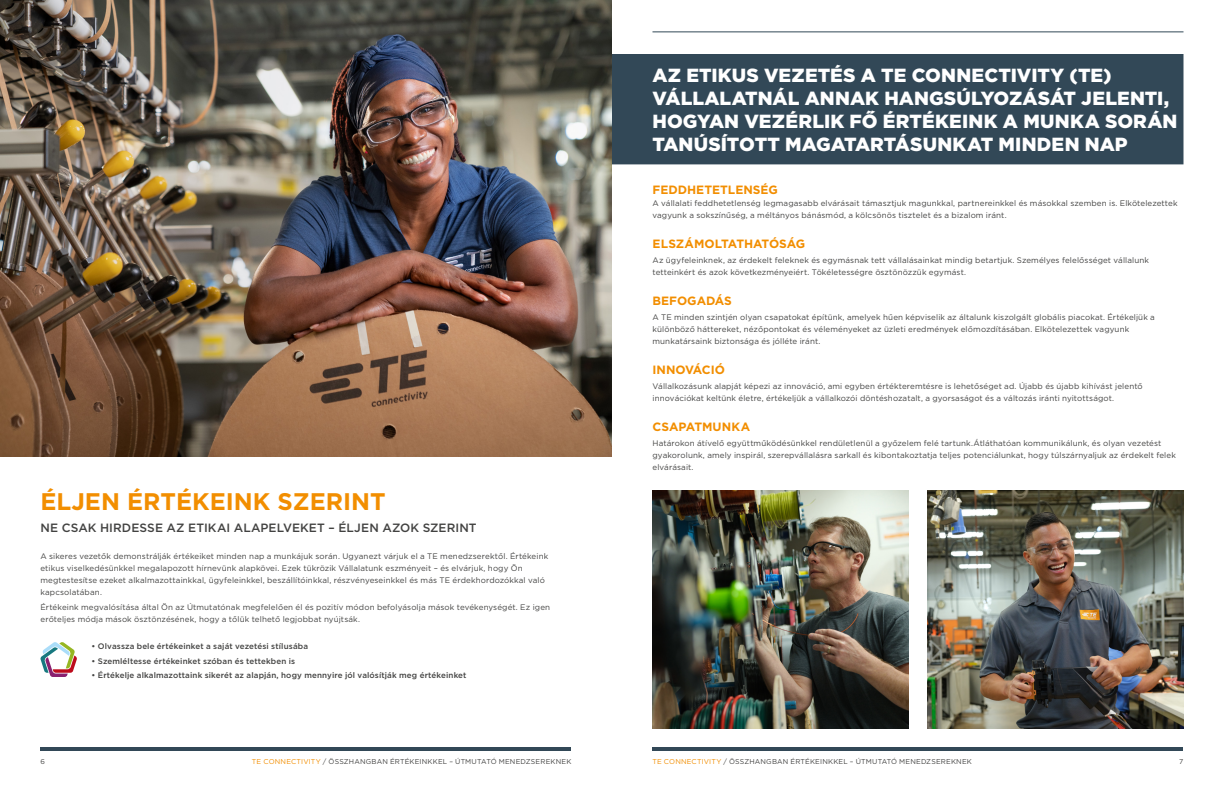
<style>
.page{position:relative;width:1224px;height:792px;background:#fff}
.page>*{position:absolute;margin:0;border:0;box-sizing:border-box;transform-origin:0 0}
.t1{font:700 24px "Gotham";color:#f28e00}
.t2{font:900 19px/23px "Gotham";letter-spacing:.005em;color:#fff}
.t3{font:700 12px "Gotham";color:#f28e00}
.t4{font:500 12px "Gotham";letter-spacing:.005em;color:#424241}
.t5{font:8px/12px "Gotham";letter-spacing:.015em;color:#424241}
.t6{font:500 8px "Gotham";letter-spacing:.015em;color:#424241}
.t7{font:7px "Gotham";letter-spacing:.02em;color:#424241}
.s1{color:#f28e00}
</style>
<div class="page">
<hr style="left:652px;top:32px;width:532px;height:1px;background:#324857">
<hr style="left:40px;top:747px;width:532px;height:4px;background:#324857">
<hr style="left:652px;top:747px;width:532px;height:4px;background:#324857">
<img style="left:0;top:0;width:612px;height:456px">
<svg style="left:40px;top:642px;width:37px;height:35px"></svg>
<div style="left:612px;top:54px;width:572px;height:110px;background:#324857"></div>
<img style="left:652px;top:491px;width:257px;height:238px">
<img style="left:927px;top:491px;width:257px;height:238px">
<h1 class="t1" style="left:40px;top:485px;width:347px">ÉLJEN ÉRTÉKEINK SZERINT</h1>
<h3 class="t4" style="left:40px;top:520px;width:438px">NE CSAK HIRDESSE AZ ETIKAI ALAPELVEKET – ÉLJEN AZOK SZERINT</h3>
<p class="t5" style="left:40px;top:550px;width:509px">A sikeres vezetők demonstrálják értékeiket minden nap a munkájuk során. Ugyanezt várjuk el a TE menedzserektől. Értékeink etikus viselkedésünkkel megalapozott hírnevünk alapkövei. Ezek tükrözik Vállalatunk eszményeit – és elvárjuk, hogy Ön megtestesítse ezeket alkalmazottainkkal, ügyfeleinkkel, beszállítóinkkal, részvényeseinkkel és más TE érdekhordozókkal való kapcsolatában.</p>
<p class="t5" style="left:40px;top:601px;width:511px">Értékeink megvalósítása által Ön az Útmutatónak megfelelően él és pozitív módon befolyásolja mások tevékenységét. Ez igen erőteljes módja mások ösztönzésének, hogy a tőlük telhető legjobbat nyújtsák.</p>
<p class="t6" style="left:92px;top:641px;width:218px">• Olvassza bele értékeinket a saját vezetési stílusába</p>
<p class="t6" style="left:92px;top:655px;width:205px">• Szemléltesse értékeinket szóban és tettekben is</p>
<p class="t6" style="left:92px;top:670px;width:376px">• Értékelje alkalmazottaink sikerét az alapján, hogy mennyire jól valósítják meg értékeinket</p>
<h2 class="t2" style="left:652px;top:64px;width:527px">AZ ETIKUS VEZETÉS A TE CONNECTIVITY (TE)<br>VÁLLALATNÁL ANNAK HANGSÚLYOZÁSÁT JELENTI, HOGYAN VEZÉRLIK FŐ ÉRTÉKEINK A MUNKA SORÁN TANÚSÍTOTT MAGATARTÁSUNKAT MINDEN NAP</h2>
<h3 class="t3" style="left:652px;top:182px;width:127px">FEDDHETETLENSÉG</h3>
<p class="t5" style="left:652px;top:197px;width:527px">A vállalati feddhetetlenség legmagasabb elvárásait támasztjuk magunkkal, partnereinkkel és másokkal szemben is. Elkötelezettek vagyunk a sokszínűség, a méltányos bánásmód, a kölcsönös tisztelet és a bizalom iránt.</p>
<h3 class="t3" style="left:652px;top:236px;width:154px">ELSZÁMOLTATHATÓSÁG</h3>
<p class="t5" style="left:652px;top:254px;width:498px">Az ügyfeleinknek, az érdekelt feleknek és egymásnak tett vállalásainkat mindig betartjuk. Személyes felelősséget vállalunk tetteinkért és azok következményeiért. Tökéletességre ösztönözzük egymást.</p>
<h3 class="t3" style="left:652px;top:293px;width:81px">BEFOGADÁS</h3>
<p class="t5" style="left:652px;top:311px;width:504px">A TE minden szintjén olyan csapatokat építünk, amelyek hűen képviselik az általunk kiszolgált globális piacokat. Értékeljük a különböző háttereket, nézőpontokat és véleményeket az üzleti eredmények előmozdításában. Elkötelezettek vagyunk munkatársaink biztonsága és jólléte iránt.</p>
<h3 class="t3" style="left:652px;top:362px;width:74px">INNOVÁCIÓ</h3>
<p class="t5" style="left:652px;top:380px;width:492px">Vállalkozásunk alapját képezi az innováció, ami egyben értékteremtésre is lehetőséget ad. Újabb és újabb kihívást jelentő innovációkat keltünk életre, értékeljük a vállalkozói döntéshozatalt, a gyorsaságot és a változás iránti nyitottságot.</p>
<h3 class="t3" style="left:652px;top:419px;width:99px">CSAPATMUNKA</h3>
<p class="t5" style="left:652px;top:437px;width:525px">Határokon átívelő együttműködésünkkel rendületlenül a győzelem felé tartunk.Átláthatóan kommunikálunk, és olyan vezetést gyakorolunk, amely inspirál, szerepvállalásra sarkall és kibontakoztatja teljes potenciálunkat, hogy túlszárnyaljuk az érdekelt felek elvárásait.</p>
<p class="t7" style="left:40px;top:757px;width:6px">6</p>
<p class="t7" style="left:252px;top:757px;width:321px"><span class="s1">TE CONNECTIVITY</span> / ÖSSZHANGBAN ÉRTÉKEINKKEL – ÚTMUTATÓ MENEDZSEREKNEK</p>
<p class="t7" style="left:652px;top:757px;width:321px"><span class="s1">TE CONNECTIVITY</span> / ÖSSZHANGBAN ÉRTÉKEINKKEL – ÚTMUTATÓ MENEDZSEREKNEK</p>
<p class="t7" style="left:1179px;top:757px;width:6px">7</p>
</div>
